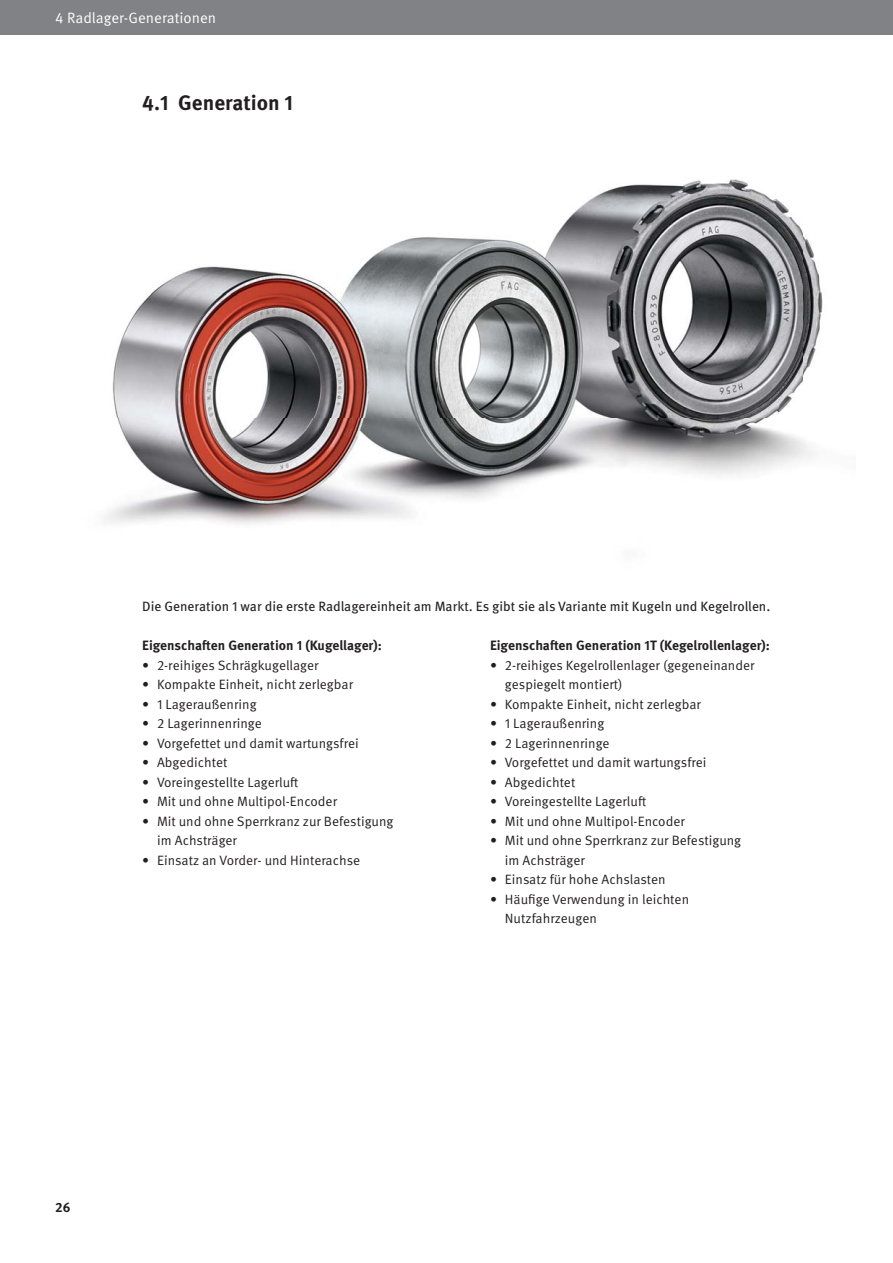
<style>
.page{position:relative;width:893px;height:1263px;background:#fff}
.page>*{position:absolute;margin:0;border:0;box-sizing:border-box;transform-origin:0 0}
.t1{font:700 21px "Meta OT";color:#231f20}
.t2{font:15px "Meta OT Norm";color:#fff}
.t3{font:13.5px/19.5px "Meta OT Norm";color:#231f20}
.t4{font:13.5px "Meta OT";color:#231f20}
.t5{font:700 13.5px "Meta OT";color:#231f20}
</style>
<div class="page">
<div style="left:0;top:0;width:893px;height:34px;background:#808285"></div>
<img style="left:105px;top:179px;width:718px;height:345px">
<p class="t2" style="left:55px;top:13px;width:162px">4 Radlager-Generationen</p>
<h1 class="t1" style="left:142px;top:95px;width:153px">4.1 Generation 1</h1>
<p class="t4" style="left:142px;top:602px;width:630px">Die Generation 1 war die erste Radlagereinheit am Markt. Es gibt sie als Variante mit Kugeln und Kegelrollen.</p>
<p class="t5" style="left:142px;top:641px;width:241px">Eigenschaften Generation 1 (Kugellager):</p>
<p class="t3" style="left:142px;top:657px;width:178px">• 2-reihiges Schrägkugellager</p>
<p class="t3" style="left:142px;top:677px;width:212px">• Kompakte Einheit, nicht zerlegbar</p>
<p class="t3" style="left:142px;top:696px;width:116px">• 1 Lageraußenring</p>
<p class="t3" style="left:142px;top:716px;width:121px">• 2 Lagerinnenringe</p>
<p class="t3" style="left:142px;top:735px;width:218px">• Vorgefettet und damit wartungsfrei</p>
<p class="t3" style="left:142px;top:755px;width:87px">• Abgedichtet</p>
<p class="t3" style="left:142px;top:774px;width:158px">• Voreingestellte Lagerluft</p>
<p class="t3" style="left:142px;top:794px;width:196px">• Mit und ohne Multipol-Encoder</p>
<p class="t3" style="left:157px;top:813px;width:238px;text-indent:-15px">• Mit und ohne Sperrkranz zur Befestigung im Achsträger</p>
<p class="t3" style="left:142px;top:852px;width:220px">• Einsatz an Vorder- und Hinterachse</p>
<p class="t5" style="left:490px;top:641px;width:281px">Eigenschaften Generation 1T (Kegelrollenlager):</p>
<p class="t3" style="left:505px;top:657px;width:251px;text-indent:-15px">• 2-reihiges Kegelrollenlager (gegeneinander gespiegelt montiert)</p>
<p class="t3" style="left:490px;top:696px;width:212px">• Kompakte Einheit, nicht zerlegbar</p>
<p class="t3" style="left:490px;top:716px;width:116px">• 1 Lageraußenring</p>
<p class="t3" style="left:490px;top:735px;width:121px">• 2 Lagerinnenringe</p>
<p class="t3" style="left:490px;top:755px;width:218px">• Vorgefettet und damit wartungsfrei</p>
<p class="t3" style="left:490px;top:774px;width:87px">• Abgedichtet</p>
<p class="t3" style="left:490px;top:794px;width:158px">• Voreingestellte Lagerluft</p>
<p class="t3" style="left:490px;top:813px;width:196px">• Mit und ohne Multipol-Encoder</p>
<p class="t3" style="left:505px;top:833px;width:238px;text-indent:-15px">• Mit und ohne Sperrkranz zur Befestigung im Achsträger</p>
<p class="t3" style="left:490px;top:872px;width:177px">• Einsatz für hohe Achslasten</p>
<p class="t3" style="left:505px;top:891px;width:186px;text-indent:-15px">• Häufige Verwendung in leichten<br>Nutzfahrzeugen</p>
<p class="t5" style="left:55px;top:1202px;width:17px">26</p>
</div>
